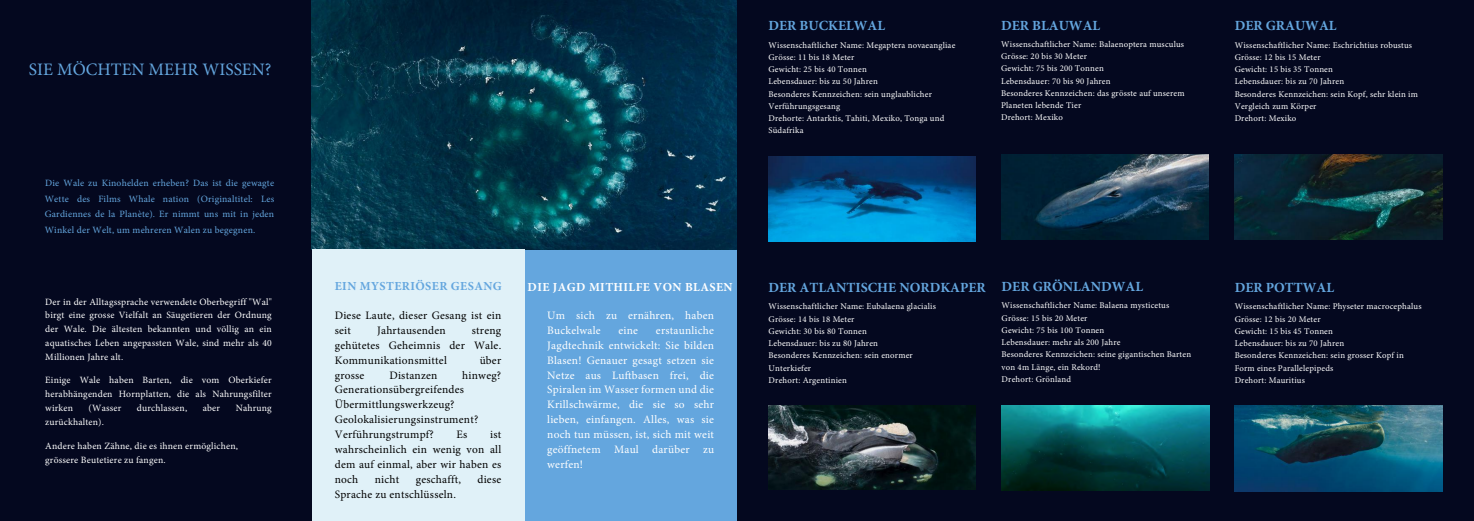
<style>
.page{position:relative;width:1474px;height:521px;background:#fff}
.page>*{position:absolute;margin:0;border:0;box-sizing:border-box;transform-origin:0 0}
.t1{font:17.5px "Minion Pro";color:#64a6de}
.t2{font:700 14px "Minion Pro";color:#64a6de}
.t3{font:700 12.25px "Minion Pro";letter-spacing:.035em;color:#fff}
.t4{font:700 12.25px "Minion Pro";letter-spacing:.035em;color:#64a6de}
.t5{font:11.38px/14.9px "Minion Pro";letter-spacing:.02em;color:#000}
.t6{font:11.38px/14.9px "Minion Pro";letter-spacing:.02em;color:#fff}
.t7{font:9.62px/13.7px "Minion Pro";letter-spacing:.02em;color:#fff;text-align:justify}
.t8{font:9.62px/15.8px "Minion Pro";letter-spacing:.02em;color:#64a6de;text-align:justify}
.t9{font:8.75px/12.2px "Minion Pro";letter-spacing:.02em;color:#fff}
</style>
<div class="page">
<div style="left:0;top:0;width:1473px;height:521px;background:#04081f"></div>
<img style="left:1001px;top:155px;width:207px;height:85px">
<img style="left:768px;top:156px;width:207px;height:85px">
<div style="left:524px;top:249px;width:213px;height:272px;background:#64a6de"></div>
<img style="left:1234px;top:155px;width:208px;height:85px">
<img style="left:769px;top:406px;width:206px;height:83px">
<img style="left:1234px;top:406px;width:208px;height:85px">
<img style="left:1001px;top:406px;width:207px;height:85px">
<img style="left:312px;top:0;width:425px;height:249px">
<div style="left:312px;top:249px;width:212px;height:272px;background:#e0f1f8"></div>
<h1 class="t1" style="left:29px;top:58px;width:244px">SIE MÖCHTEN MEHR WISSEN?</h1>
<p class="t8" style="left:45px;top:175px;width:231px">Die Wale zu Kinohelden erheben? Das ist die gewagte Wette des Films Whale nation (Originaltitel: Les Gardiennes de la Planète). Er nimmt uns mit in jeden Winkel der Welt, um mehreren Walen zu begegnen.</p>
<p class="t7" style="left:45px;top:295px;width:228px">Der in der Alltagssprache verwendete Oberbegriff "Wal" birgt eine grosse Vielfalt an Säugetieren der Ordnung der Wale. Die ältesten bekannten und völlig an ein aquatisches Leben angepassten Wale, sind mehr als 40<br>Millionen Jahre alt.</p>
<p class="t7" style="left:45px;top:373px;width:228px">Einige Wale haben Barten, die vom Oberkiefer herabhängenden Hornplatten, die als Nahrungsfilter wirken</p>
<p class="t7" style="left:89px;top:401px;width:34px">(Wasser</p>
<p class="t7" style="left:137px;top:401px;width:52px">durchlassen,</p>
<p class="t7" style="left:203px;top:401px;width:19px">aber</p>
<p class="t7" style="left:236px;top:401px;width:38px">Nahrung</p>
<p class="t7" style="left:45px;top:415px;width:60px">zurückhalten).</p>
<p class="t7" style="left:45px;top:439px;width:194px">Andere haben Zähne, die es ihnen ermöglichen, grössere Beutetiere zu fangen.</p>
<h2 class="t2" style="left:768px;top:16px;width:118px">DER BUCKELWAL</h2>
<p class="t9" style="left:768px;top:39px;width:188px">Wissenschaftlicher Name: Megaptera novaeangliae<br>Grösse: 11 bis 18 Meter<br>Gewicht: 25 bis 40 Tonnen<br>Lebensdauer: bis zu 50 Jahren<br>Besonderes Kennzeichen: sein unglaublicher<br>Verführungsgesang<br>Drehorte: Antarktis, Tahiti, Mexiko, Tonga und<br>Südafrika</p>
<h2 class="t2" style="left:1001px;top:16px;width:101px">DER BLAUWAL</h2>
<h2 class="t2" style="left:1234px;top:16px;width:103px">DER GRAUWAL</h2>
<p class="t9" style="left:1001px;top:38px;width:185px">Wissenschaftlicher Name: Balaenoptera musculus<br>Grösse: 20 bis 30 Meter<br>Gewicht: 75 bis 200 Tonnen<br>Lebensdauer: 70 bis 90 Jahren<br>Besonderes Kennzeichen: das grösste auf unserem<br>Planeten lebende Tier<br>Drehort: Mexiko</p>
<p class="t9" style="left:1234px;top:39px;width:185px">Wissenschaftlicher Name: Eschrichtius robustus<br>Grösse: 12 bis 15 Meter<br>Gewicht: 15 bis 35 Tonnen<br>Lebensdauer: bis zu 70 Jahren<br>Besonderes Kennzeichen: sein Kopf, sehr klein im<br>Vergleich zum Körper<br>Drehort: Mexiko</p>
<h3 class="t4" style="left:335px;top:278px;width:168px">EIN MYSTERIÖSER GESANG</h3>
<h3 class="t5" style="left:335px;top:308px;width:168px">Diese Laute, dieser Gesang ist ein seit</h3>
<h3 class="t5" style="left:377px;top:323px;width:70px">Jahrtausenden</h3>
<h3 class="t5" style="left:335px;top:323px;width:168px;text-align:justify;text-indent:137px">streng gehütetes Geheimnis der Wale.<br>Kommunikationsmittel</h3>
<h3 class="t5" style="left:479px;top:353px;width:23px">über</h3>
<h3 class="t5" style="left:335px;top:367px;width:168px;text-indent:127px">hinweg?<br>Generationsübergreifendes<br>Übermittlungswerkzeug?<br>Geolokalisierungsinstrument?<br>Verführungstrumpf?</h3>
<h3 class="t5" style="left:335px;top:367px;width:31px">grosse</h3>
<h3 class="t5" style="left:389px;top:367px;width:49px">Distanzen</h3>
<h3 class="t5" style="left:456px;top:427px;width:12px">Es</h3>
<h3 class="t5" style="left:335px;top:427px;width:168px;text-align:justify;text-indent:155px">ist wahrscheinlich ein wenig von all dem auf einmal, aber wir haben es noch</h3>
<h3 class="t5" style="left:375px;top:472px;width:26px">nicht</h3>
<h3 class="t5" style="left:416px;top:472px;width:47px">geschafft,</h3>
<h3 class="t5" style="left:477px;top:472px;width:25px">diese</h3>
<h3 class="t5" style="left:335px;top:487px;width:123px">Sprache zu entschlüsseln.</h3>
<h3 class="t3" style="left:527px;top:278px;width:206px">DIE JAGD MITHILFE VON BLASEN</h3>
<h3 class="t6" style="left:547px;top:308px;width:168px">Um sich zu ernähren, haben<br>Buckelwale</h3>
<p class="t6" style="left:547px;top:323px;width:168px;text-align:justify;text-indent:109px">erstaunliche Jagdtechnik entwickelt: Sie bilden Blasen! Genauer gesagt setzen sie Netze aus Luftbasen frei, die Spiralen im Wasser formen und die Krillschwärme, die sie so sehr lieben, einfangen. Alles, was sie noch tun müssen, ist, sich mit weit geöffnetem Maul darüber zu werfen!</p>
<h3 class="t6" style="left:618px;top:323px;width:21px">eine</h3>
<h2 class="t2" style="left:1001px;top:276px;width:143px">DER GRÖNLANDWAL</h2>
<h2 class="t2" style="left:768px;top:277px;width:219px">DER ATLANTISCHE NORDKAPER</h2>
<h2 class="t2" style="left:1234px;top:277px;width:101px">DER POTTWAL</h2>
<p class="t9" style="left:1001px;top:299px;width:191px">Wissenschaftlicher Name: Balaena mysticetus<br>Grösse: 15 bis 20 Meter<br>Gewicht: 75 bis 100 Tonnen<br>Lebensdauer: mehr als 200 Jahre<br>Besonderes Kennzeichen: seine gigantischen Barten von 4m Länge, ein Rekord!<br>Drehort: Grönland</p>
<p class="t9" style="left:768px;top:300px;width:169px">Wissenschaftlicher Name: Eubalaena glacialis<br>Grösse: 14 bis 18 Meter<br>Gewicht: 30 bis 80 Tonnen<br>Lebensdauer: bis zu 80 Jahren<br>Besonderes Kennzeichen: sein enormer<br>Unterkiefer<br>Drehort: Argentinien</p>
<p class="t9" style="left:1234px;top:300px;width:188px">Wissenschaftlicher Name: Physeter macrocephalus<br>Grösse: 12 bis 20 Meter<br>Gewicht: 15 bis 45 Tonnen<br>Lebensdauer: bis zu 70 Jahren<br>Besonderes Kennzeichen: sein grosser Kopf in<br>Form eines Parallelepipeds<br>Drehort: Mauritius</p>
</div>
